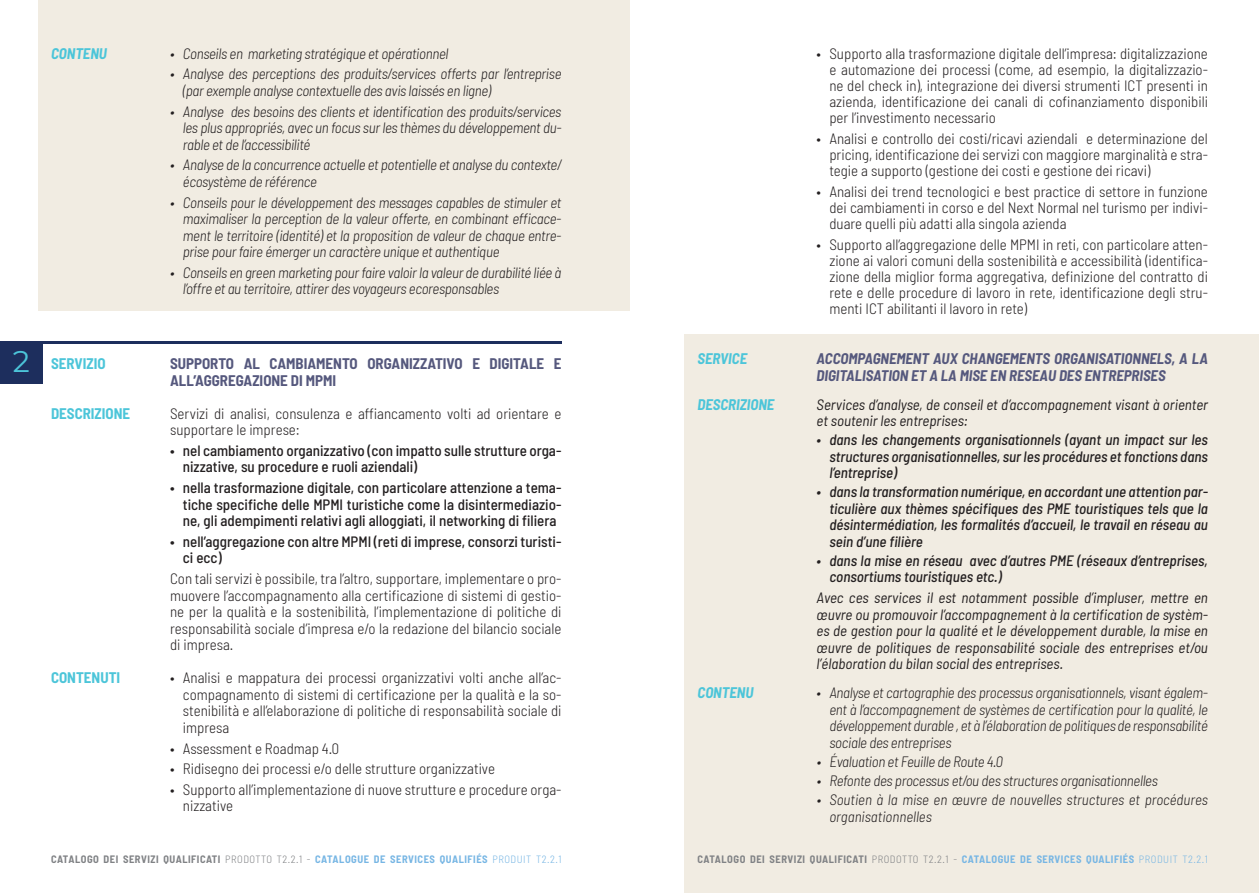
<style>
.page{position:relative;width:1259px;height:893px;background:#fff}
.page>*{position:absolute;margin:0;border:0;box-sizing:border-box;transform-origin:0 0}
.t1{font:30px "Montserrat";color:#4cc5d9}
.t2{font:300 semi-condensed 15px/16.2px "Barlow";color:#231f20;text-align:justify}
.t3{font:italic 300 semi-condensed 15px/16.5px "Barlow";letter-spacing:-.02em;color:#231f20}
.t4{font:italic 500 semi-condensed 15px/16.5px "Barlow";color:#231f20;text-align:justify}
.t5{font:italic semi-condensed 15px/16.5px "Barlow";color:#231f20}
.t6{font:500 semi-condensed 15px/16.5px "Barlow";color:#231f20}
.t7{font:italic 700 semi-condensed 15px/16.5px "Barlow";color:#55587d}
.t8{font:italic 300 semi-condensed 15px/16.5px "Barlow";color:#231f20}
.t9{font:700 semi-condensed 15px/16.5px "Barlow";color:#55587d}
.t10{font:italic 700 semi-condensed 15px "Barlow";color:#4cc5d9}
.t11{font:700 semi-condensed 15px "Barlow";color:#4cc5d9}
.t12{font:700 semi-condensed 10.5px "Barlow";letter-spacing:.05em;color:#808285}
.s1{font-weight:300}
.s2{color:#77b6e4}
.s3{font-weight:300;color:#77b6e4}
</style>
<div class="page">
<div style="left:685px;top:334px;width:574px;height:559px;background:#f1ece2"></div>
<div style="left:38px;top:0;width:591px;height:310px;background:#f1ece2"></div>
<div style="left:0;top:341px;width:43px;height:43px;background:#1d2e5d"></div>
<hr style="left:0;top:341px;width:561px;height:2px;background:#1d2e5d">
<h1 class="t1" style="left:13px;top:341px;width:19px">2</h1>
<p class="t10" style="left:51px;top:44px;width:57px">CONTENU</p>
<p class="t3" style="left:170px;top:45px;width:280px">• Conseils en marketing stratégique et opérationnel</p>
<p class="t3" style="left:183px;top:65px;width:380px;text-indent:-13px">• Analyse des perceptions des produits/services offerts par l’entreprise (par exemple analyse contextuelle des avis laissés en ligne)</p>
<p class="t3" style="left:183px;top:103px;width:380px;text-align:justify;text-indent:-13px">• Analyse des besoins des clients et identification des produits/services les plus appropriés, avec un focus sur les thèmes du développement du&shy;rable et de l’accessibilité</p>
<p class="t3" style="left:183px;top:156px;width:380px;text-indent:-13px">• Analyse de la concurrence actuelle et potentielle et analyse du contexte/ écosystème de référence</p>
<p class="t3" style="left:183px;top:194px;width:380px;text-align:justify;text-indent:-13px">• Conseils pour le développement des messages capables de stimuler et maximaliser la perception de la valeur offerte, en combinant efficace&shy;ment le territoire (identité) et la proposition de valeur de chaque entre&shy;prise pour faire émerger un caractère unique et authentique</p>
<p class="t3" style="left:183px;top:264px;width:380px;text-indent:-13px">• Conseils en green marketing pour faire valoir la valeur de durabilité liée à l’offre et au territoire, attirer des voyageurs ecoresponsables</p>
<p class="t11" style="left:51px;top:354px;width:56px">SERVIZIO</p>
<p class="t9" style="left:170px;top:355px;width:393px">SUPPORTO AL CAMBIAMENTO ORGANIZZATIVO E DIGITALE E<br>ALL’AGGREGAZIONE DI MPMI</p>
<p class="t11" style="left:51px;top:404px;width:81px">DESCRIZIONE</p>
<p class="t2" style="left:170px;top:405px;width:393px">Servizi di analisi, consulenza e affiancamento volti ad orientare e supportare le imprese:</p>
<p class="t6" style="left:183px;top:442px;width:380px;text-indent:-13px">• nel cambiamento organizzativo (con impatto sulle strutture orga&shy;nizzative, su procedure e ruoli aziendali)</p>
<p class="t6" style="left:183px;top:479px;width:380px;text-align:justify;text-indent:-13px">• nella trasformazione digitale, con particolare attenzione a tema&shy;tiche specifiche delle MPMI turistiche come la disintermediazio&shy;ne, gli adempimenti relativi agli alloggiati, il networking di filiera</p>
<p class="t6" style="left:183px;top:533px;width:380px;text-indent:-13px">• nell’aggregazione con altre MPMI (reti di imprese, consorzi turisti&shy;ci ecc)</p>
<p class="t2" style="left:170px;top:570px;width:393px">Con tali servizi è possibile, tra l’altro, supportare, implementare o pro&shy;muovere l’accompagnamento alla certificazione di sistemi di gestio&shy;ne per la qualità e la sostenibilità, l’implementazione di politiche di responsabilità sociale d’impresa e/o la redazione del bilancio sociale di impresa.</p>
<p class="t11" style="left:51px;top:668px;width:71px">CONTENUTI</p>
<p class="t2" style="left:183px;top:669px;width:380px;text-indent:-13px">• Analisi e mappatura dei processi organizzativi volti anche all’ac&shy;compagnamento di sistemi di certificazione per la qualità e la so&shy;stenibilità e all’elaborazione di politiche di responsabilità sociale di impresa</p>
<p class="t2" style="left:170px;top:740px;width:170px">• Assessment e Roadmap 4.0</p>
<p class="t2" style="left:170px;top:760px;width:326px">• Ridisegno dei processi e/o delle strutture organizzative</p>
<p class="t2" style="left:183px;top:781px;width:380px;text-indent:-13px">• Supporto all’implementazione di nuove strutture e procedure orga&shy;nizzative</p>
<p class="t2" style="left:829px;top:45px;width:380px;text-indent:-13px">• Supporto alla trasformazione digitale dell’impresa: digitalizzazione e automazione dei processi (come, ad esempio, la digitalizzazio&shy;ne del check in), integrazione dei diversi strumenti ICT presenti in azienda, identificazione dei canali di cofinanziamento disponibili per l’investimento necessario</p>
<p class="t2" style="left:829px;top:130px;width:380px;text-indent:-13px">• Analisi e controllo dei costi/ricavi aziendali e determinazione del pricing, identificazione dei servizi con maggiore marginalità e stra&shy;tegie a supporto (gestione dei costi e gestione dei ricavi)</p>
<p class="t2" style="left:829px;top:183px;width:380px;text-indent:-13px">• Analisi dei trend tecnologici e best practice di settore in funzione dei cambiamenti in corso e del Next Normal nel turismo per indivi&shy;duare quelli più adatti alla singola azienda</p>
<p class="t2" style="left:829px;top:236px;width:380px;text-indent:-13px">• Supporto all’aggregazione delle MPMI in reti, con particolare atten&shy;zione ai valori comuni della sostenibilità e accessibilità (identifica&shy;zione della miglior forma aggregativa, definizione del contratto di rete e delle procedure di lavoro in rete, identificazione degli stru&shy;menti ICT abilitanti il lavoro in rete)</p>
<p class="t10" style="left:697px;top:349px;width:51px">SERVICE</p>
<p class="t7" style="left:816px;top:350px;width:393px">ACCOMPAGNEMENT AUX CHANGEMENTS ORGANISATIONNELS, A LA<br>DIGITALISATION ET A LA MISE EN RESEAU DES ENTREPRISES</p>
<p class="t10" style="left:697px;top:395px;width:78px">DESCRIZIONE</p>
<p class="t5" style="left:816px;top:396px;width:393px">Services d’analyse, de conseil et d’accompagnement visant à orienter et soutenir les entreprises:</p>
<p class="t4" style="left:829px;top:431px;width:380px;text-indent:-13px">• dans les changements organisationnels (ayant un impact sur les structures organisationnelles, sur les procédures et fonctions dans l’entreprise)</p>
<p class="t4" style="left:829px;top:483px;width:380px;text-indent:-13px">• dans la transformation numérique, en accordant une attention par&shy;ticulière aux thèmes spécifiques des PME touristiques tels que la désintermédiation, les formalités d’accueil, le travail en réseau au sein d’une filière</p>
<p class="t4" style="left:829px;top:552px;width:380px;text-indent:-13px">• dans la mise en réseau avec d’autres PME (réseaux d’entreprises, consortiums touristiques etc.)</p>
<p class="t5" style="left:816px;top:589px;width:393px;text-align:justify">Avec ces services il est notamment possible d’impluser, mettre en œuvre ou promouvoir l’accompagnement à la certification de systèm&shy;es de gestion pour la qualité et le développement durable, la mise en œuvre de politiques de responsabilité sociale des entreprises et/ou l’élaboration du bilan social des entreprises.</p>
<p class="t10" style="left:697px;top:684px;width:57px">CONTENU</p>
<p class="t3" style="left:829px;top:684px;width:380px;text-align:justify;text-indent:-13px">• Analyse et cartographie des processus organisationnels, visant égalem&shy;ent à l’accompagnement de systèmes de certification pour la qualité, le développement durable , et à l’élaboration de politiques de responsabilité sociale des entreprises</p>
<p class="t3" style="left:816px;top:753px;width:188px">• Évaluation et Feuille de Route 4.0</p>
<p class="t3" style="left:816px;top:772px;width:343px">• Refonte des processus et/ou des structures organisationnelles</p>
<p class="t8" style="left:829px;top:791px;width:380px;text-indent:-13px">• Soutien à la mise en œuvre de nouvelles structures et procédures organisationnelles</p>
<p class="t12" style="left:51px;top:853px;width:512px">CATALOGO DEI SERVIZI QUALIFICATI <span class="s1">PRODOTTO T2.2.1 -</span> <span class="s2">CATALOGUE DE SERVICES QUALIFIÉS</span> <span class="s3">PRODUIT T2.2.1</span></p>
<p class="t12" style="left:697px;top:853px;width:512px">CATALOGO DEI SERVIZI QUALIFICATI <span class="s1">PRODOTTO T2.2.1 -</span> <span class="s2">CATALOGUE DE SERVICES QUALIFIÉS</span> <span class="s3">PRODUIT T2.2.1</span></p>
</div>
